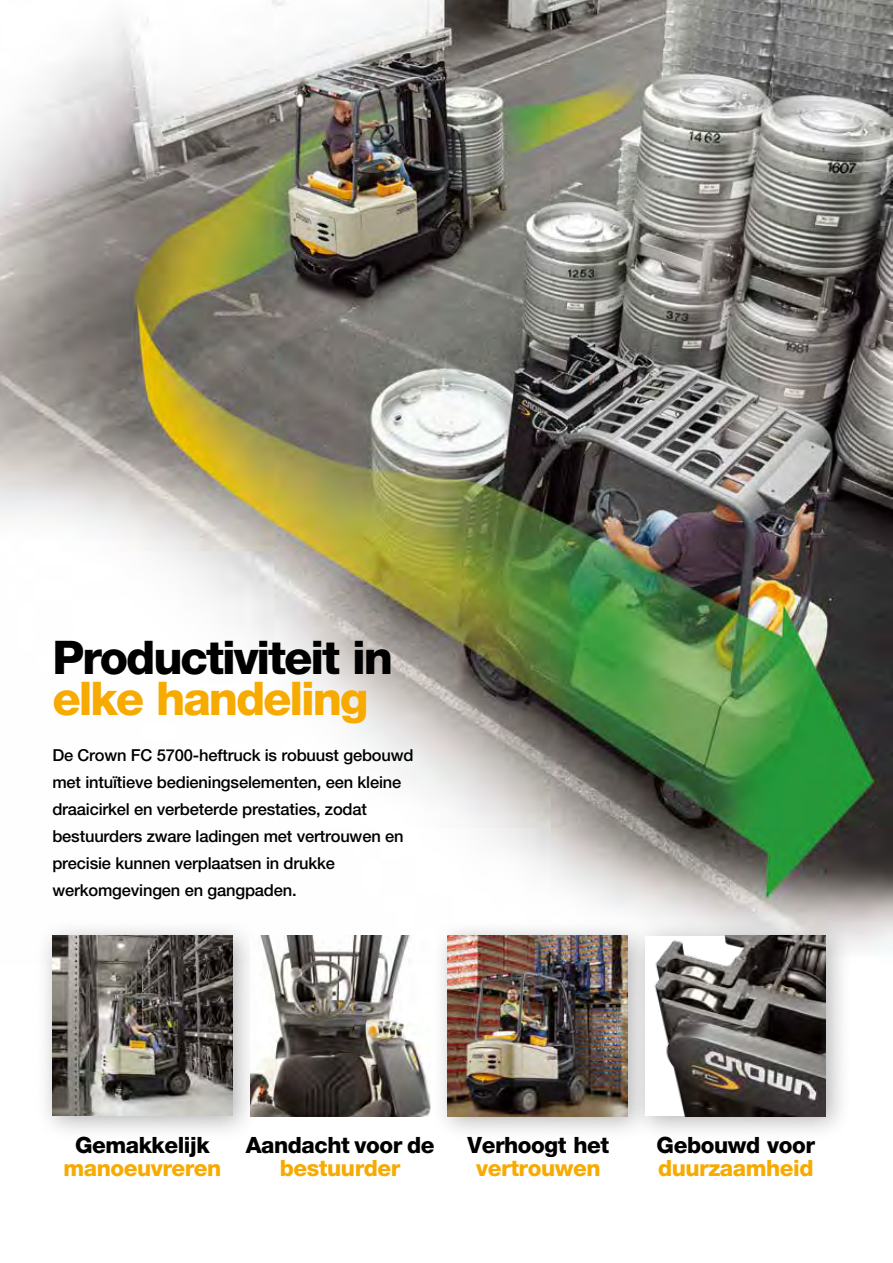
<style>
.page{position:relative;width:893px;height:1263px;background:#fff}
.page>*{position:absolute;margin:0;border:0;box-sizing:border-box;transform-origin:0 0}
.t1{font:800 46.5px "Helvetica Neue LT Std";letter-spacing:-.045em;color:#000}
.t2{font:800 46.5px "Helvetica Neue LT Std";letter-spacing:-.045em;color:#f7ab00}
.t3{font:800 22.5px "Helvetica Neue LT Std";letter-spacing:-.02em;color:#000}
.t4{font:800 22.5px "Helvetica Neue LT Std";letter-spacing:-.02em;color:#f7ab00}
.t5{font:500 16.5px/27px "Helvetica Neue LT Std";letter-spacing:-.01em;color:#000}
</style>
<div class="page">
<img style="left:0;top:0;width:893px;height:949px">
<div style="left:34px;top:917px;width:226px;height:225px;background:#000;opacity:.3"></div>
<img style="left:52px;top:936px;width:180px;height:179px">
<img style="left:250px;top:936px;width:180px;height:180px">
<div style="left:430px;top:917px;width:225px;height:225px;background:#000;opacity:.3"></div>
<div style="left:627px;top:917px;width:226px;height:225px;background:#000;opacity:.3"></div>
<img style="left:448px;top:936px;width:180px;height:180px">
<img style="left:645px;top:936px;width:180px;height:180px">
<h1 class="t1" style="left:52px;top:630px;width:342px">Productiviteit in</h1>
<h1 class="t2" style="left:52px;top:670px;width:318px">elke handeling</h1>
<p class="t5" style="left:52px;top:742px;width:363px">De Crown FC 5700-heftruck is robuust gebouwd met intuïtieve bedieningselementen, een kleine draaicirkel en verbeterde prestaties, zodat bestuurders zware ladingen met vertrouwen en precisie kunnen verplaatsen in drukke werkomgevingen en gangpaden.</p>
<h2 class="t3" style="left:75px;top:1132px;width:136px">Gemakkelijk</h2>
<h2 class="t4" style="left:63px;top:1154px;width:159px">manoeuvreren</h2>
<h2 class="t3" style="left:246px;top:1132px;width:190px">Aandacht voor de</h2>
<h2 class="t4" style="left:280px;top:1154px;width:122px">bestuurder</h2>
<h2 class="t3" style="left:468px;top:1132px;width:143px">Verhoogt het</h2>
<h2 class="t4" style="left:476px;top:1154px;width:126px">vertrouwen</h2>
<h2 class="t3" style="left:657px;top:1132px;width:160px">Gebouwd voor</h2>
<h2 class="t4" style="left:658px;top:1154px;width:157px">duurzaamheid</h2>
</div>
